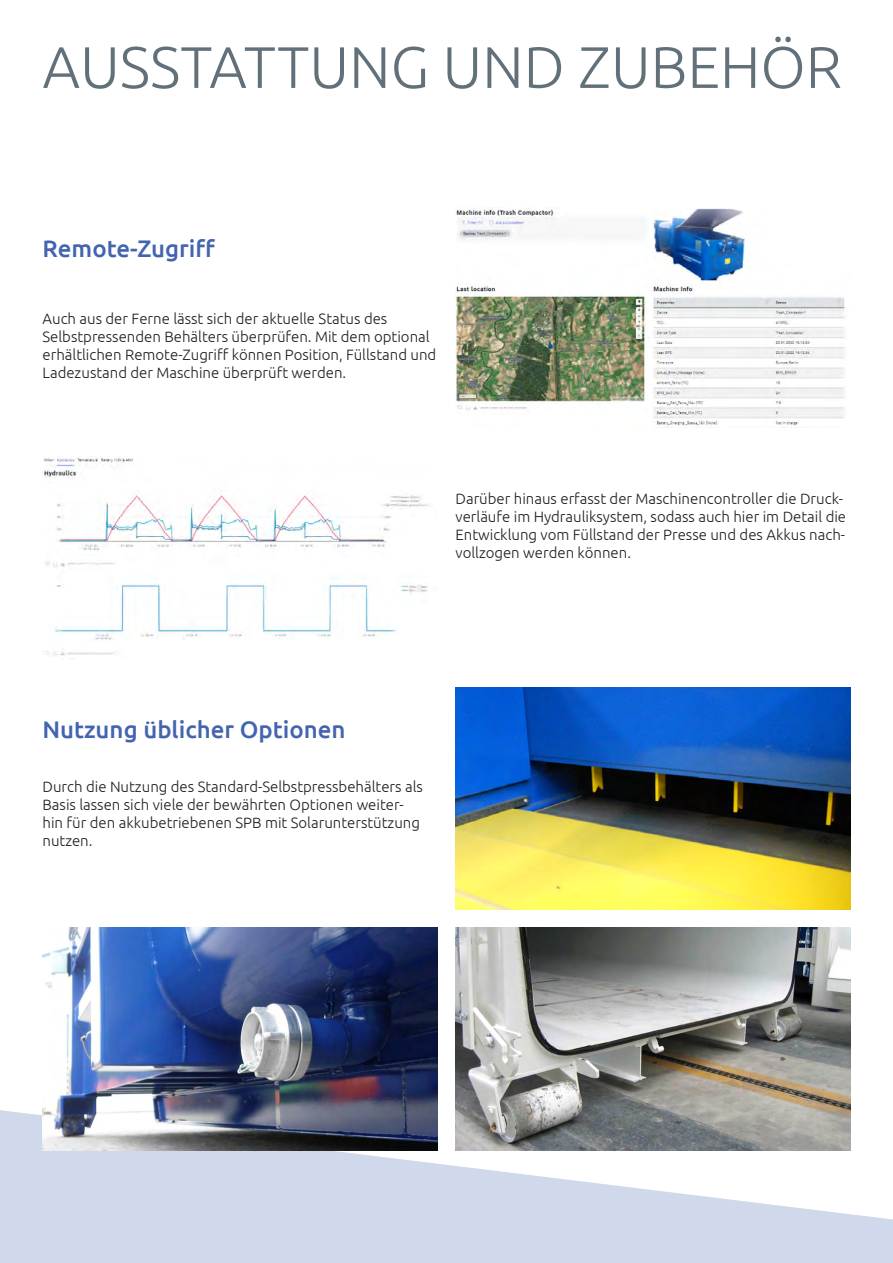
<style>
.page{position:relative;width:893px;height:1263px;background:#fff}
.page>*{position:absolute;margin:0;border:0;box-sizing:border-box;transform-origin:0 0}
.Überschrift{font:300 58.5px "Ubuntu";color:#627179}
.Introsub{font:500 24px "Ubuntu";color:#4364af}
.Copy{font:300 15px/18px "Ubuntu";color:#231f20}
</style>
<div class="page">
<svg style="left:0;top:927px;width:892px;height:336px;fill:#d0d8eb"></svg>
<img style="left:455px;top:208px;width:390px;height:218px">
<img style="left:43px;top:456px;width:386px;height:203px">
<img style="left:455px;top:687px;width:395px;height:223px">
<img style="left:43px;top:928px;width:394px;height:222px">
<svg style="left:892px;top:1219px;width:1px;height:44px"></svg>
<img style="left:455px;top:928px;width:395px;height:222px">
<p class="Überschrift" style="left:43px;top:32px;width:801px">AUSSTATTUNG UND ZUBEHÖR</p>
<p class="Introsub" style="left:43px;top:233px;width:174px">Remote-Zugriff</p>
<p class="Copy" style="left:43px;top:309px;width:395px">Auch aus der Ferne lässt sich der aktuelle Status des Selbstpressenden Behälters überprüfen. Mit dem optional erhältlichen Remote-Zugriff können Position, Füllstand und Ladezustand der Maschine überprüft werden.</p>
<p class="Copy" style="left:455px;top:489px;width:392px">Darüber hinaus erfasst der Maschinencontroller die Druck&shy;verläufe im Hydrauliksystem, sodass auch hier im Detail die Entwicklung vom Füllstand der Presse und des Akkus nach&shy;vollzogen werden können.</p>
<p class="Introsub" style="left:43px;top:714px;width:304px">Nutzung üblicher Optionen</p>
<p class="Copy" style="left:43px;top:777px;width:382px">Durch die Nutzung des Standard-Selbstpressbehälters als Basis lassen sich viele der bewährten Optionen weiter&shy;hin für den akkubetriebenen SPB mit Solarunterstützung nutzen.</p>
</div>
